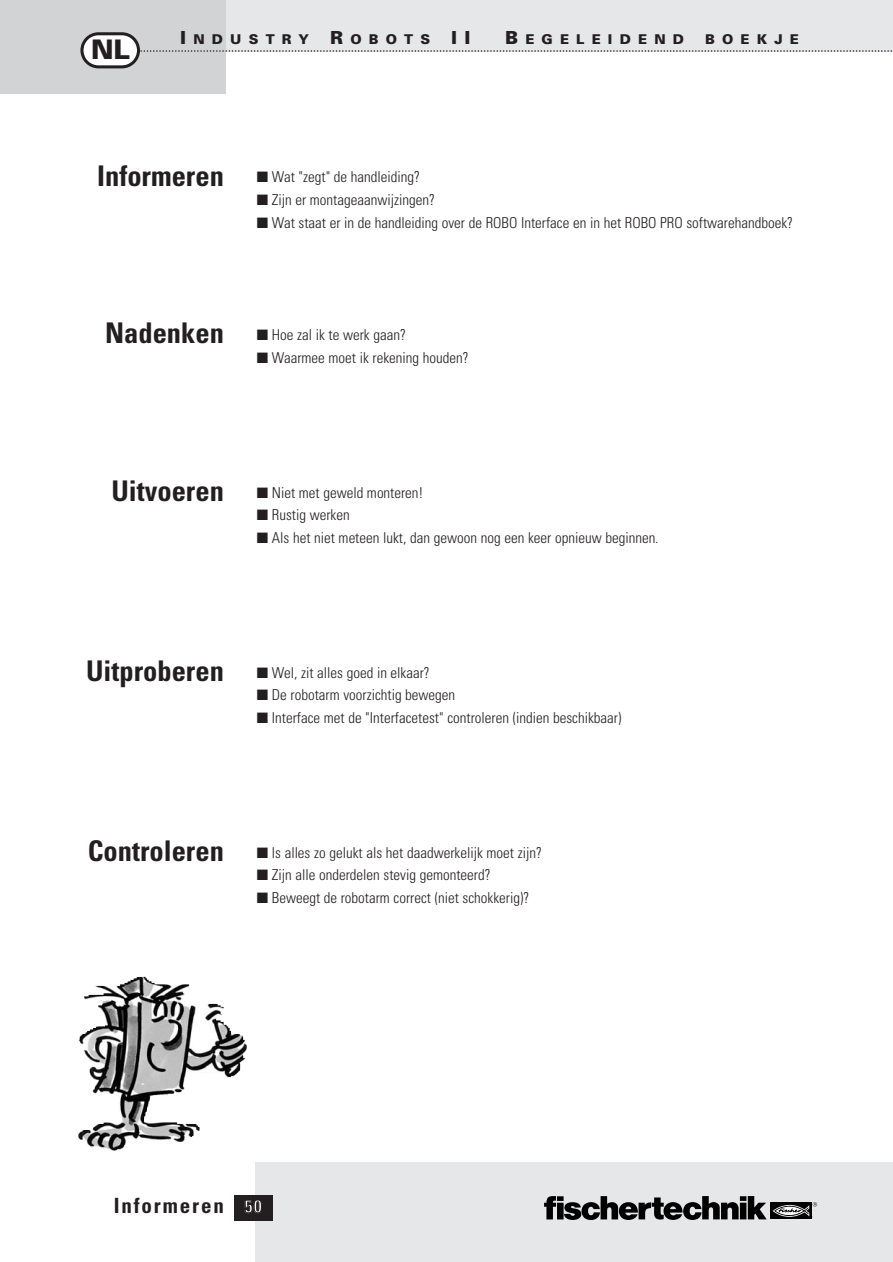
<style>
.page{position:relative;width:893px;height:1262px;background:#fff}
.page>*{position:absolute;margin:0;border:0;box-sizing:border-box;transform-origin:0 0}
.t1{font:700 condensed 28.5px "Univers";color:#231f20}
.t2{font:900 27px "Univers";color:#231f20}
.t3{font:700 condensed 21px "Univers";letter-spacing:.09em;color:#231f20}
.t4{font:300 condensed 15px "Univers";color:#231f20}
.t5{font:900 13.5px "Univers";letter-spacing:.535em;color:#231f20}
.s1{font-size:18px}
.s2{font-size:18px;color:#fff}
</style>
<div class="page">
<div style="left:225px;top:0;width:667px;height:51px;background:#e6e7e8"></div>
<div style="left:0;top:0;width:225px;height:94px;background:#d1d3d4"></div>
<div style="left:255px;top:1162px;width:637px;height:99px;background:#e6e7e8"></div>
<div style="left:234px;top:1195px;width:39px;height:25px;background:#231f20"></div>
<div style="left:83px;top:35px;width:54px;height:30px;background:#fff;border-radius:15px"></div>
<div style="left:80px;top:32px;width:60px;height:36px;border:3px solid #231f20;border-radius:17px"></div>
<svg style="left:141px;top:50px;width:751px;height:2px"></svg>
<div style="left:770px;top:1202px;width:41px;height:17px;background:#000"></div>
<svg style="left:544px;top:1196px;width:222px;height:24px"></svg>
<svg style="left:772px;top:1202px;width:45px;height:15px"></svg>
<img style="left:78px;top:976px;width:169px;height:174px">
<h2 class="t2" style="left:91px;top:39px;width:40px">NL</h2>
<p class="t5" style="left:180px;top:35px;width:292px"><span class="s1">I</span>NDUSTRY <span class="s1">R</span>OBOTS <span class="s1">II</span></p>
<p class="t5" style="left:505px;top:35px;width:180px"><span class="s1">B</span>EGELEIDEND</p>
<p class="t5" style="left:705px;top:35px;width:95px">BOEKJE</p>
<h1 class="t1" style="left:97px;top:165px;width:128px">Informeren</h1>
<p class="t4" style="left:257px;top:172px;width:165px">■ Wat "zegt" de handleiding?</p>
<p class="t4" style="left:257px;top:194px;width:180px">■ Zijn er montageaanwijzingen?</p>
<p class="t4" style="left:257px;top:217px;width:538px">■ Wat staat er in de handleiding over de ROBO Interface en in het ROBO PRO softwarehandboek?</p>
<h1 class="t1" style="left:105px;top:322px;width:120px">Nadenken</h1>
<p class="t4" style="left:257px;top:329px;width:151px">■ Hoe zal ik te werk gaan?</p>
<p class="t4" style="left:257px;top:352px;width:213px">■ Waarmee moet ik rekening houden?</p>
<h1 class="t1" style="left:111px;top:480px;width:114px">Uitvoeren</h1>
<p class="t4" style="left:257px;top:487px;width:168px">■ Niet met geweld monteren!</p>
<p class="t4" style="left:257px;top:509px;width:94px">■ Rustig werken</p>
<p class="t4" style="left:257px;top:532px;width:403px">■ Als het niet meteen lukt, dan gewoon nog een keer opnieuw beginnen.</p>
<h1 class="t1" style="left:86px;top:660px;width:139px">Uitproberen</h1>
<p class="t4" style="left:257px;top:667px;width:174px">■ Wel, zit alles goed in elkaar?</p>
<p class="t4" style="left:257px;top:689px;width:200px">■ De robotarm voorzichtig bewegen</p>
<p class="t4" style="left:257px;top:712px;width:366px">■ Interface met de "Interfacetest" controleren (indien beschikbaar)</p>
<h1 class="t1" style="left:88px;top:840px;width:138px">Controleren</h1>
<p class="t4" style="left:257px;top:847px;width:286px">■ Is alles zo gelukt als het daadwerkelijk moet zijn?</p>
<p class="t4" style="left:257px;top:869px;width:235px">■ Zijn alle onderdelen stevig gemonteerd?</p>
<p class="t4" style="left:257px;top:892px;width:274px">■ Beweegt de robotarm correct (niet schokkerig)?</p>
<h3 class="t3" style="left:114px;top:1198px;width:149px">Informeren <span class="s2">50</span></h3>
</div>
